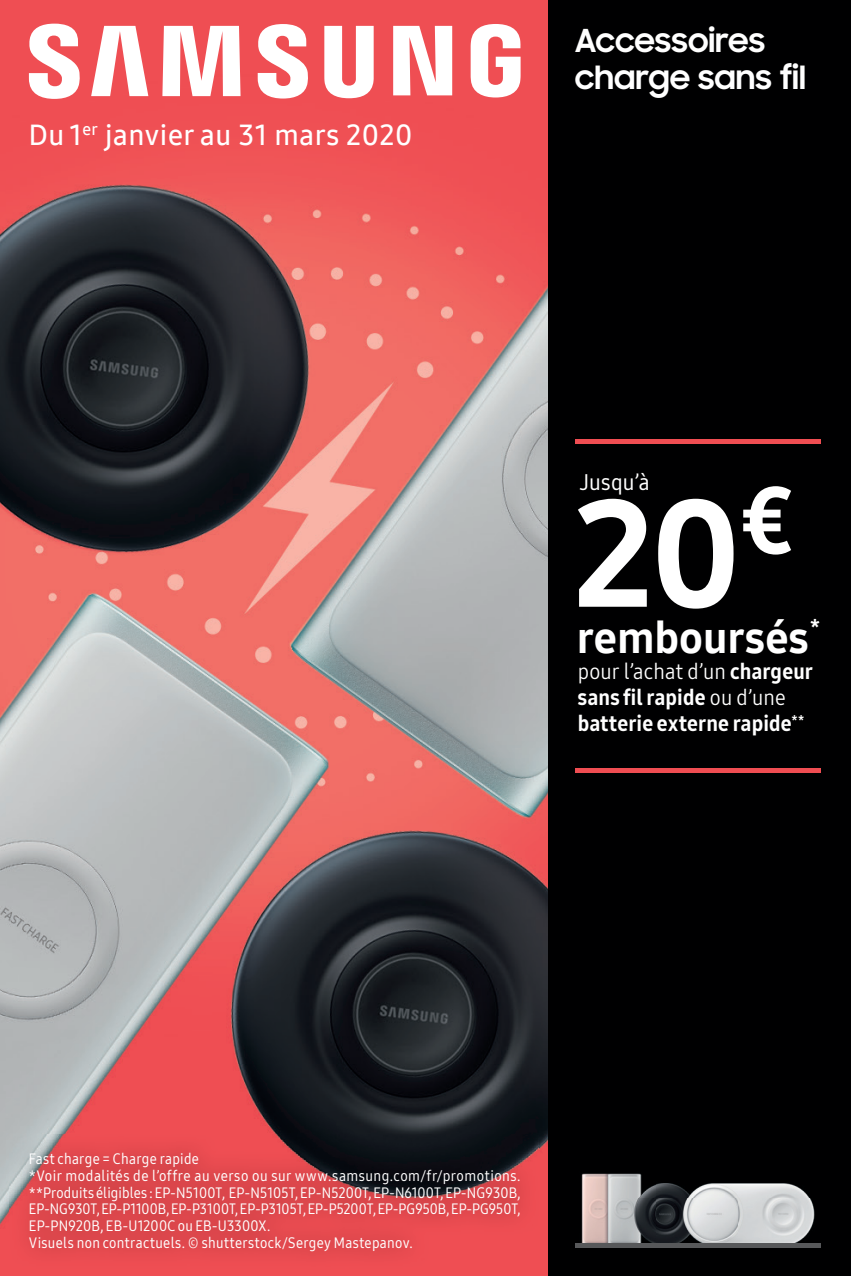
<style>
.page{position:relative;width:851px;height:1276px;background:#fff}
.page>*{position:absolute;margin:0;border:0;box-sizing:border-box;transform-origin:0 0}
.t1{font:150px "Samsung One 800";color:#fff}
.t2{font:43.25px "Samsung One 800";color:#fff}
.t3{font:700 31.75px/36.8px "Samsung Sharp Sans";color:#fff}
.t4{font:28.25px "Samsung One 600";letter-spacing:.02em;color:#fff}
.t5{font:22.5px "Samsung One 500 C";letter-spacing:.01em;color:#fff}
.t6{font:21.75px/26px "Samsung One 800 C";letter-spacing:.01em;color:#fff}
.t7{font:21.75px "Samsung One 400 C";letter-spacing:.01em;color:#fff}
.t8{font:20px "Samsung One 800";color:#fff}
.t9{font:15px/16.8px "Samsung One 500 C";letter-spacing:.02em;color:#fff;scale:.96 1}
.s1{font-family:"Samsung One 800 C"}
.s2{font-family:"Samsung One 400 C"}
</style>
<div class="page">
<img style="left:0;top:0;width:549px;height:1276px">
<div style="left:549px;top:0;width:301px;height:1276px;background:#000001"></div>
<div style="left:575px;top:439px;width:245px;height:5px;background:#ef4d52"></div>
<hr style="left:575px;top:768px;width:245px;height:4px;background:#ef4d52">
<svg style="left:29px;top:24px;width:491px;height:75px"></svg>
<img style="left:581px;top:1173px;width:234px;height:70px">
<hr style="left:575px;top:1243px;width:245px;height:4px;background:#57585a">
<img style="left:10px;top:1134px;width:528px;height:135px">
<h3 class="t4" style="left:29px;top:116px;width:385px">Du 1<sup>er</sup> janvier au 31 mars 2020</h3>
<h3 class="t3" style="left:575px;top:21px;width:232px">Accessoires charge sans fil</h3>
<h3 class="t5" style="left:579px;top:467px;width:71px">Jusqu’à</h3>
<h1 class="t1" style="left:575px;top:453px;width:222px">20<sup>€</sup></h1>
<h2 class="t2" style="left:576px;top:609px;width:233px">remboursés</h2>
<h3 class="t8" style="left:809px;top:613px;width:12px">*</h3>
<h3 class="t7" style="left:577px;top:657px;width:236px">pour l’achat d’un <span class="s1">chargeur</span></h3>
<h3 class="t6" style="left:577px;top:684px;width:228px">sans fil rapide <span class="s2">ou d’une </span>batterie externe rapide<sup>**</sup></h3>
<p class="t9" style="left:29px;top:1150px;width:513px">Fast charge = Charge rapide<br>*Voir modalités de l’offre au verso ou sur www.samsung.com/fr/promotions. **Produits éligibles : EP-N5100T, EP-N5105T, EP-N5200T, EP-N6100T, EP-NG930B, EP-NG930T, EP-P1100B, EP-P3100T, EP-P3105T, EP-P5200T, EP-PG950B, EP-PG950T, EP-PN920B, EB-U1200C ou EB-U3300X.<br>Visuels non contractuels. © shutterstock/Sergey Mastepanov.</p>
</div>
